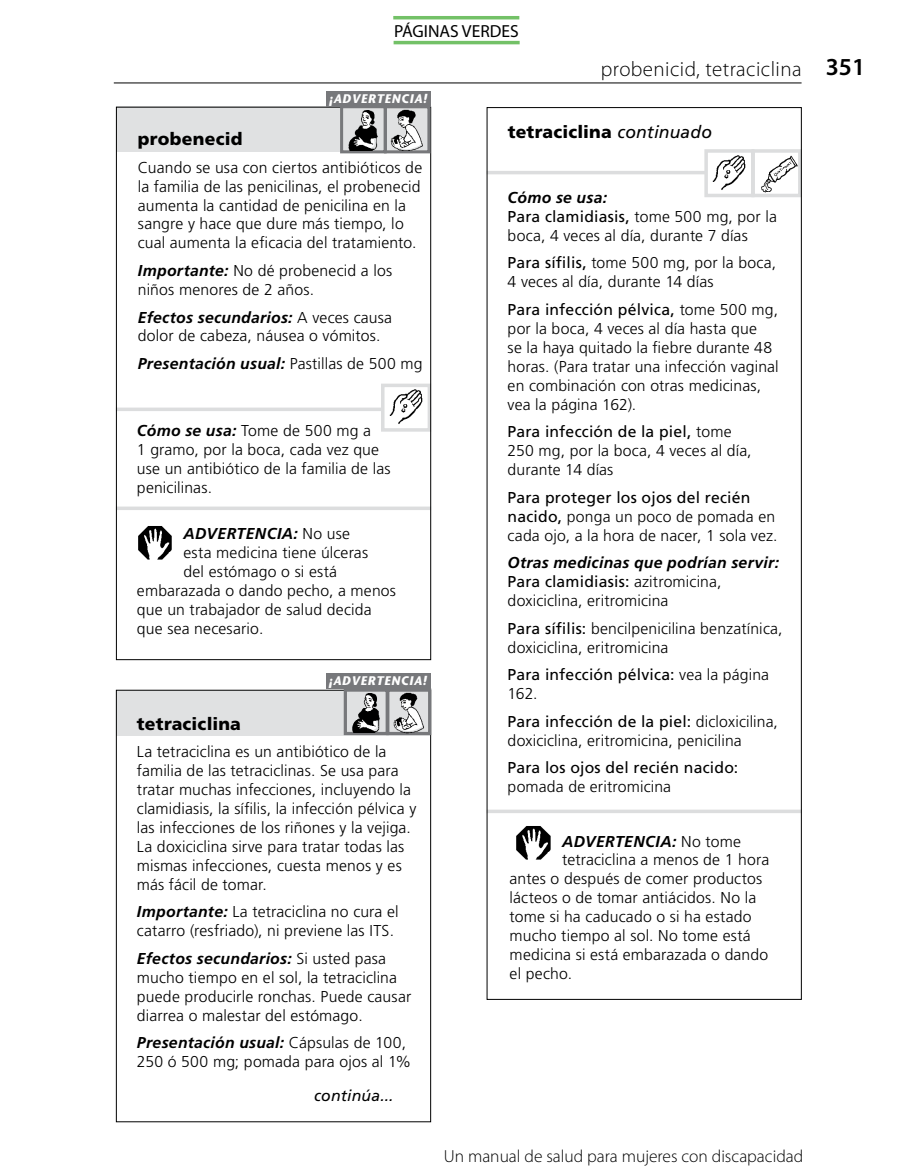
<style>
.page{position:relative;width:914px;height:1166px;background:#fff}
.page>*{position:absolute;margin:0;border:0;box-sizing:border-box;transform-origin:0 0}
.t1{font:300 21px "Myriad Pro";letter-spacing:.02em;color:#000}
.t2{font:900 17.5px "Frutiger";letter-spacing:.01em;color:#000}
.t3{font:300 17.5px "Myriad Pro";color:#000}
.t4{font:17.5px "Myriad Pro";color:#000}
.t5{font:300 15.75px/18.9px "Frutiger";letter-spacing:.01em;color:#000}
.t6{font:italic 700 15.75px "Frutiger";letter-spacing:.02em;color:#000}
.t7{font:15.75px/18.9px "Frutiger";letter-spacing:.015em;color:#000}
.t8{font:italic 15.75px "Frutiger";letter-spacing:.01em;color:#000}
.t9{font:italic 700 12.42px "Stone Sans";letter-spacing:.05em;color:#fff}
.s1{font-weight:600;font-size:24.5px}
.s2{font-weight:700;font-style:italic}
.s3{font-weight:300;font-style:normal}
.s4{font-weight:400;font-style:italic}
.s5{font-weight:400}
.s6{font-weight:300}
</style>
<div class="page">
<hr style="left:114px;top:82px;width:687px;height:1px;background:#000">
<hr style="left:393px;top:41px;width:126px;height:3px;background:#73c167">
<hr style="left:393px;top:16px;width:126px;height:3px;background:#73c167">
<svg style="left:118px;top:506px;width:311px;height:4px"></svg>
<svg style="left:118px;top:407px;width:263px;height:4px"></svg>
<div style="left:381px;top:383px;width:50px;height:48px;background:#fff;border:4px solid #dcddde"></div>
<img style="left:385px;top:387px;width:39px;height:41px">
<div style="left:117px;top:107px;width:314px;height:45px;background:#e0e1e2"></div>
<div style="left:384px;top:105px;width:46px;height:48px;background:#e0e1e2;border:3px solid #77787b"></div>
<img style="left:388px;top:110px;width:37px;height:42px">
<div style="left:340px;top:105px;width:46px;height:48px;background:#e0e1e2;border:3px solid #77787b"></div>
<img style="left:346px;top:108px;width:34px;height:43px">
<img style="left:138px;top:526px;width:34px;height:34px">
<div style="left:326px;top:92px;width:105px;height:15px;background:#77787b"></div>
<svg style="left:488px;top:809px;width:311px;height:4px"></svg>
<hr style="left:486px;top:171px;width:315px;height:3px;background:#dcddde">
<div style="left:704px;top:149px;width:50px;height:48px;background:#fff;border:4px solid #dcddde"></div>
<img style="left:708px;top:152px;width:40px;height:42px">
<div style="left:751px;top:149px;width:50px;height:48px;background:#fff;border:4px solid #dcddde"></div>
<img style="left:759px;top:153px;width:40px;height:41px">
<img style="left:516px;top:826px;width:35px;height:34px">
<div style="left:117px;top:690px;width:314px;height:45px;background:#e0e1e2"></div>
<div style="left:386px;top:688px;width:45px;height:47px;background:#e0e1e2;border:3px solid #77787b"></div>
<img style="left:390px;top:692px;width:36px;height:41px">
<div style="left:344px;top:688px;width:45px;height:47px;background:#e0e1e2;border:3px solid #77787b"></div>
<img style="left:350px;top:691px;width:32px;height:41px">
<div style="left:326px;top:673px;width:105px;height:16px;background:#77787b"></div>
<p class="t4" style="left:394px;top:20px;width:126px">PÁGINAS VERDES</p>
<p class="t9" style="left:329px;top:91px;width:99px">¡ADVERTENCIA!</p>
<h1 class="t1" style="left:601px;top:57px;width:266px">probenicid, tetraciclina <span class="s1">351</span></h1>
<p class="t2" style="left:138px;top:128px;width:106px">probenecid</p>
<p class="t5" style="left:138px;top:158px;width:286px">Cuando se usa con ciertos antibióticos de la familia de las penicilinas, el probenecid aumenta la cantidad de penicilina en la sangre y hace que dure más tiempo, lo cual aumenta la eficacia del tratamiento.</p>
<p class="t5" style="left:138px;top:261px;width:256px"><span class="s2">Importante:</span> No dé probenecid a los niños menores de 2 años.</p>
<p class="t5" style="left:138px;top:308px;width:256px"><span class="s2">Efectos secundarios:</span> A veces causa dolor de cabeza, náusea o vómitos.</p>
<p class="t6" style="left:138px;top:354px;width:286px">Presentación usual: <span class="s3">Pastillas de 500 mg</span></p>
<p class="t5" style="left:137px;top:421px;width:255px"><span class="s2">Cómo se usa:</span> Tome de 500 mg a<br>1 gramo, por la boca, cada vez que use un antibiótico de la familia de las penicilinas.</p>
<p class="t6" style="left:183px;top:524px;width:168px">ADVERTENCIA: <span class="s3">No use</span></p>
<p class="t5" style="left:183px;top:543px;width:186px">esta medicina tiene úlceras</p>
<p class="t5" style="left:183px;top:562px;width:155px">del estómago o si está</p>
<p class="t5" style="left:137px;top:581px;width:260px">embarazada o dando pecho, a menos</p>
<p class="t5" style="left:137px;top:599px;width:236px">que un trabajador de salud decida</p>
<p class="t5" style="left:137px;top:618px;width:128px">que sea necesario.</p>
<p class="t9" style="left:329px;top:673px;width:99px">¡ADVERTENCIA!</p>
<p class="t2" style="left:137px;top:713px;width:106px">tetraciclina</p>
<p class="t5" style="left:137px;top:742px;width:281px">La tetraciclina es un antibiótico de la familia de las tetraciclinas. Se usa para tratar muchas infecciones, incluyendo la clamidiasis, la sífilis, la infección pélvica y las infecciones de los riñones y la vejiga.<br>La doxiciclina sirve para tratar todas las mismas infecciones, cuesta menos y es más fácil de tomar.</p>
<p class="t5" style="left:137px;top:902px;width:263px"><span class="s2">Importante:</span> La tetraciclina no cura el catarro (resfriado), ni previene las ITS.</p>
<p class="t5" style="left:137px;top:949px;width:276px"><span class="s2">Efectos secundarios:</span> Si usted pasa mucho tiempo en el sol, la tetraciclina puede producirle ronchas. Puede causar diarrea o malestar del estómago.</p>
<p class="t5" style="left:137px;top:1033px;width:276px"><span class="s2">Presentación usual:</span> Cápsulas de 100,<br>250 ó 500 mg; pomada para ojos al 1%</p>
<p class="t8" style="left:314px;top:1086px;width:81px">continúa...</p>
<p class="t2" style="left:508px;top:121px;width:206px">tetraciclina <span class="s4">continuado</span></p>
<p class="t5" style="left:507px;top:188px;width:271px"><span class="s2">Cómo se usa:<br></span><span class="s5">Para clamidiasis,</span> tome 500 mg, por la boca, 4 veces al día, durante 7 días</p>
<p class="t5" style="left:507px;top:253px;width:270px"><span class="s5">Para sífilis,</span> tome 500 mg, por la boca,<br>4 veces al día, durante 14 días</p>
<p class="t5" style="left:507px;top:300px;width:272px"><span class="s5">Para infección pélvica,</span> tome 500 mg, por la boca, 4 veces al día hasta que<br>se la haya quitado la fiebre durante 48 horas. (Para tratar una infección vaginal en combinación con otras medicinas, vea la página 162).</p>
<p class="t5" style="left:507px;top:422px;width:245px"><span class="s5">Para infección de la piel,</span> tome<br>250 mg, por la boca, 4 veces al día, durante 14 días</p>
<p class="t5" style="left:507px;top:488px;width:271px"><span class="s5">Para proteger los ojos del recién nacido,</span> ponga un poco de pomada en cada ojo, a la hora de nacer, 1 sola vez.</p>
<p class="t5" style="left:507px;top:553px;width:273px"><span class="s2">Otras medicinas que podrían servir:<br></span><span class="s5">Para clamidiasis:</span> azitromicina, doxiciclina, eritromicina</p>
<p class="t5" style="left:507px;top:618px;width:276px"><span class="s5">Para sífilis:</span> bencilpenicilina benzatínica, doxiciclina, eritromicina</p>
<p class="t7" style="left:507px;top:665px;width:263px">Para infección pélvica: <span class="s6">vea la página<br>162.</span></p>
<p class="t5" style="left:507px;top:712px;width:272px"><span class="s5">Para infección de la piel:</span> dicloxicilina, doxiciclina, eritromicina, penicilina</p>
<p class="t7" style="left:507px;top:758px;width:232px">Para los ojos del recién nacido:</p>
<p class="t5" style="left:507px;top:777px;width:165px">pomada de eritromicina</p>
<p class="t6" style="left:562px;top:831px;width:180px">ADVERTENCIA: <span class="s3">No tome</span></p>
<p class="t5" style="left:562px;top:850px;width:209px">tetraciclina a menos de 1 hora</p>
<p class="t5" style="left:509px;top:869px;width:254px">antes o después de comer productos</p>
<p class="t5" style="left:509px;top:888px;width:248px">lácteos o de tomar antiácidos. No la</p>
<p class="t5" style="left:509px;top:907px;width:243px">tome si ha caducado o si ha estado</p>
<p class="t5" style="left:509px;top:926px;width:243px">mucho tiempo al sol. No tome está</p>
<p class="t5" style="left:509px;top:945px;width:260px">medicina si está embarazada o dando</p>
<p class="t5" style="left:509px;top:964px;width:64px">el pecho.</p>
<p class="t3" style="left:444px;top:1145px;width:361px">Un manual de salud para mujeres con discapacidad</p>
</div>
